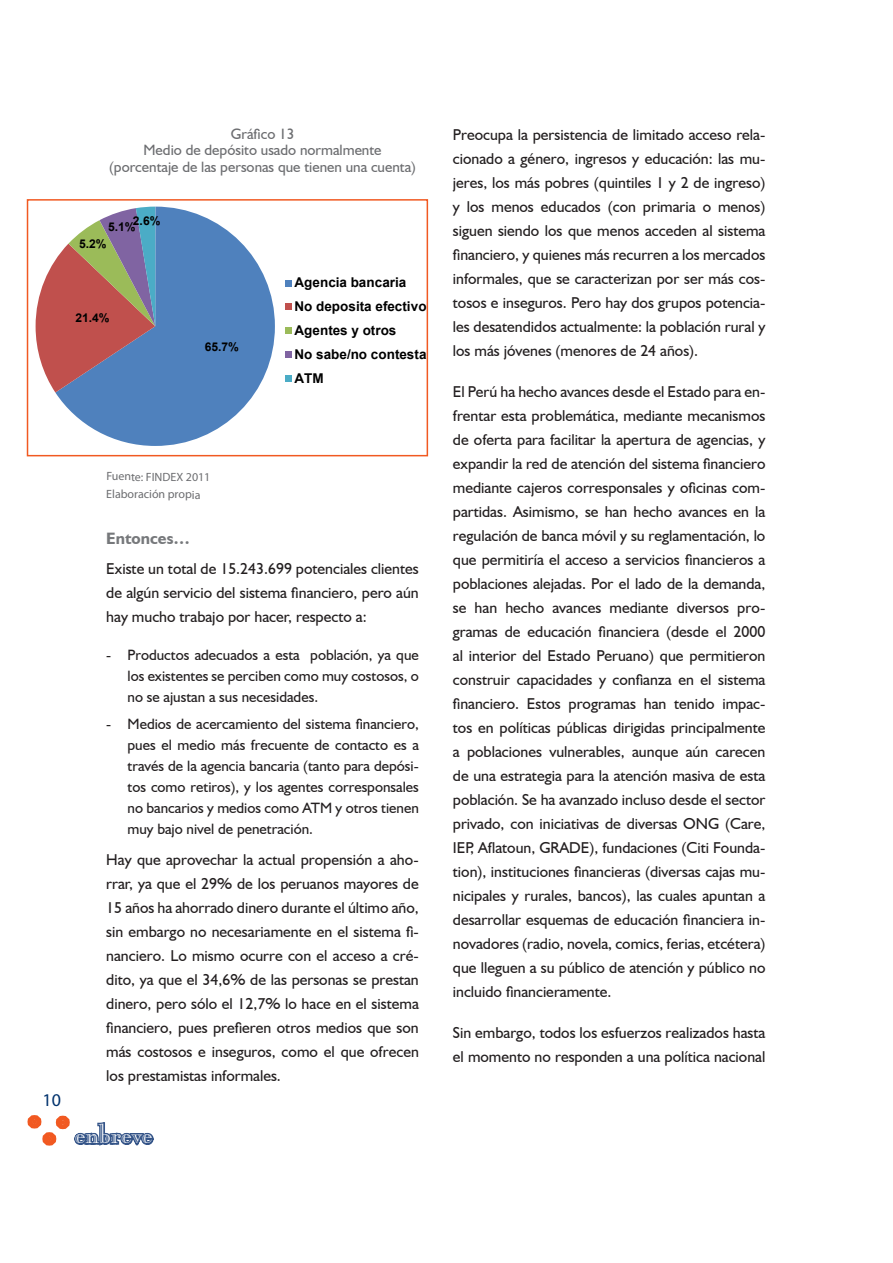
<style>
.page{position:relative;width:893px;height:1263px;background:#fff}
.page>*{position:absolute;margin:0;border:0;box-sizing:border-box;transform-origin:0 0}
.t1{font:27px "Caslon Openface BT";color:#fff}
.t2{font:18px "Myriad Pro";color:#00326d}
.sub_tit_2{font:700 16.5px "Humanist 521 BT";color:#76787b}
.TEXTO{font:15.75px/24px "Humanist 521 BT";color:#231f20;text-align:justify}
.texto_numerado{font:15px/21px "Humanist 521 BT";color:#231f20;text-align:justify}
.TÍTULO_GRÁFICOS{font:15px/16.5px "Humanist 521 BT";color:#6c6d70;text-align:center}
.t3{font:700 13.5px/23.9px "Arial";color:#000}
.FUENTE{font:12px "Myriad Pro";letter-spacing:-.005em;color:#6c6d70}
.t4{font:700 12px "Arial";color:#000}
</style>
<div class="page">
<div style="left:28px;top:1115px;width:13px;height:13px;border:9px solid #f15921;border-radius:50%"></div>
<div style="left:42px;top:1132px;width:14px;height:13px;border:9px solid #f15921;border-radius:50%"></div>
<div style="left:56px;top:1116px;width:14px;height:13px;border:9px solid #f15921;border-radius:50%"></div>
<svg style="left:74px;top:1122px;width:80px;height:24px"></svg>
<svg style="left:55px;top:207px;width:220px;height:239px;fill:#4f81bd"></svg>
<svg style="left:36px;top:207px;width:119px;height:185px;background:#a88489"></svg>
<div style="left:285px;top:280px;width:7px;height:6px;background:#4f81bd"></div>
<div style="left:285px;top:304px;width:7px;height:6px;background:#c0504d"></div>
<div style="left:285px;top:327px;width:7px;height:7px;background:#9bbb59"></div>
<div style="left:285px;top:351px;width:7px;height:7px;background:#8064a2"></div>
<div style="left:285px;top:375px;width:7px;height:7px;background:#4bacc6"></div>
<div style="left:27px;top:199px;width:401px;height:257px;border:2px solid #f15921"></div>
<p class="TÍTULO_GRÁFICOS" style="left:109px;top:125px;width:308px">Gráfico 13<br>Medio de depósito usado normalmente (porcentaje de las personas que tienen una cuenta)</p>
<p class="t4" style="left:133px;top:212px;width:29px">2.6%</p>
<p class="t4" style="left:108px;top:218px;width:29px">5.1%</p>
<p class="t4" style="left:79px;top:235px;width:29px">5.2%</p>
<p class="t4" style="left:76px;top:310px;width:36px">21.4%</p>
<p class="t4" style="left:205px;top:338px;width:36px">65.7%</p>
<p class="t3" style="left:294px;top:271px;width:134px">Agencia bancaria<br>No deposita efectivo<br>Agentes y otros<br>No sabe/no contesta<br>ATM</p>
<p class="t2" style="left:42px;top:1089px;width:20px">10</p>
<p class="FUENTE" style="left:106px;top:469px;width:106px">Fuente: FINDEX 2011</p>
<p class="FUENTE" style="left:106px;top:487px;width:96px">Elaboración propia</p>
<p class="sub_tit_2" style="left:106px;top:528px;width:85px">Entonces…</p>
<p class="TEXTO" style="left:106px;top:556px;width:314px">Existe un total de 15.243.699 potenciales clientes de algún servicio del sistema financiero, pero aún hay mucho trabajo por hacer, respecto a:</p>
<p class="texto_numerado" style="left:128px;top:644px;width:293px;text-indent:-21px">- Productos adecuados a esta población, ya que los existentes se perciben como muy costosos, o no se ajustan a sus necesidades.</p>
<p class="texto_numerado" style="left:128px;top:713px;width:293px;text-indent:-21px">- Medios de acercamiento del sistema financiero, pues el medio más frecuente de contacto es a través de la agencia bancaria (tanto para depósi&shy;tos como retiros), y los agentes corresponsales no bancarios y medios como ATM y otros tienen muy bajo nivel de penetración.</p>
<p class="TEXTO" style="left:106px;top:847px;width:314px">Hay que aprovechar la actual propensión a aho&shy;rrar, ya que el 29% de los peruanos mayores de 15 años ha ahorrado dinero durante el último año, sin embargo no necesariamente en el sistema fi&shy;nanciero. Lo mismo ocurre con el acceso a cré&shy;dito, ya que el 34,6% de las personas se prestan dinero, pero sólo el 12,7% lo hace en el sistema financiero, pues prefieren otros medios que son más costosos e inseguros, como el que ofrecen los prestamistas informales.</p>
<h1 class="t1" style="left:75px;top:1117px;width:79px">enbreve</h1>
<p class="TEXTO" style="left:453px;top:122px;width:314px">Preocupa la persistencia de limitado acceso rela&shy;cionado a género, ingresos y educación: las mu&shy;jeres, los más pobres (quintiles 1 y 2 de ingreso) y los menos educados (con primaria o menos) siguen siendo los que menos acceden al sistema financiero, y quienes más recurren a los mercados informales, que se caracterizan por ser más cos&shy;tosos e inseguros. Pero hay dos grupos potencia&shy;les desatendidos actualmente: la población rural y los más jóvenes (menores de 24 años).</p>
<p class="TEXTO" style="left:453px;top:379px;width:314px">El Perú ha hecho avances desde el Estado para en&shy;frentar esta problemática, mediante mecanismos de oferta para facilitar la apertura de agencias, y expandir la red de atención del sistema financiero mediante cajeros corresponsales y oficinas com&shy;partidas. Asimismo, se han hecho avances en la regulación de banca móvil y su reglamentación, lo que permitiría el acceso a servicios financieros a poblaciones alejadas. Por el lado de la demanda, se han hecho avances mediante diversos pro&shy;gramas de educación financiera (desde el 2000 al interior del Estado Peruano) que permitieron construir capacidades y confianza en el sistema financiero. Estos programas han tenido impac&shy;tos en políticas públicas dirigidas principalmente a poblaciones vulnerables, aunque aún carecen de una estrategia para la atención masiva de esta población. Se ha avanzado incluso desde el sector privado, con iniciativas de diversas ONG (Care, IEP, Aflatoun, GRADE), fundaciones (Citi Founda&shy;tion), instituciones financieras (diversas cajas mu&shy;nicipales y rurales, bancos), las cuales apuntan a desarrollar esquemas de educación financiera in&shy;novadores (radio, novela, comics, ferias, etcétera) que lleguen a su público de atención y público no incluido financieramente.</p>
<p class="TEXTO" style="left:453px;top:1020px;width:314px">Sin embargo, todos los esfuerzos realizados hasta el momento no responden a una política nacional</p>
</div>
